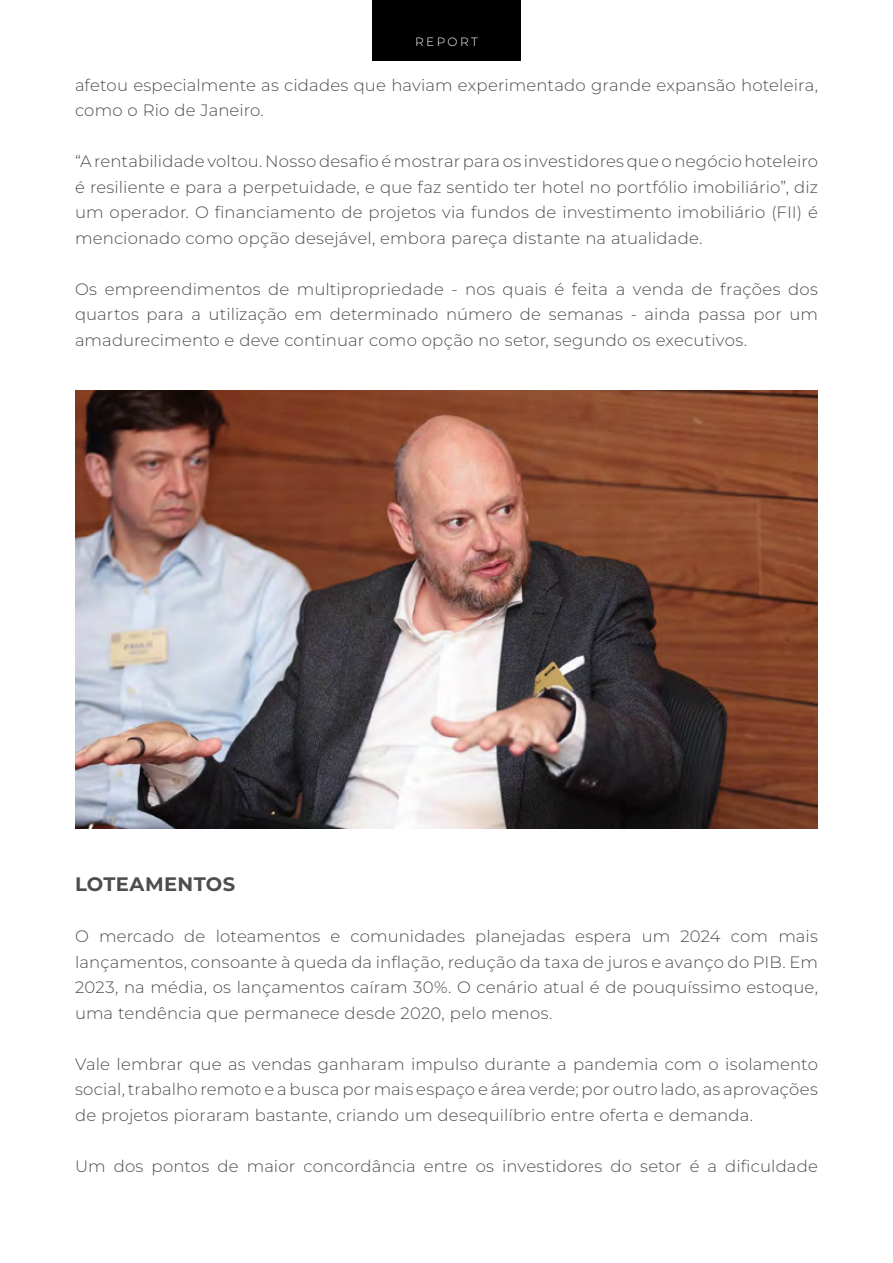
<style>
.page{position:relative;width:893px;height:1263px;background:#fff}
.page>*{position:absolute;margin:0;border:0;box-sizing:border-box;transform-origin:0 0}
.t1{font:700 19.5px "Montserrat";letter-spacing:.015em;color:#4d4d4d}
.t2{font:100 16.5px/25.5px "Montserrat";letter-spacing:.01em;color:#4d4d4d;text-align:justify}
.t3{font:100 12px "Montserrat";letter-spacing:.2em;color:#fff}
</style>
<div class="page">
<div style="left:372px;top:0;width:149px;height:60px;background:#000"></div>
<img style="left:75px;top:391px;width:743px;height:438px">
<p class="t3" style="left:415px;top:34px;width:64px">REPORT</p>
<p class="t2" style="left:75px;top:72px;width:744px">afetou especialmente as cidades que haviam experimentado grande expansão hoteleira, como o Rio de Janeiro.</p>
<p class="t2" style="left:75px;top:148px;width:744px">“A rentabilidade voltou. Nosso desafio é mostrar para os investidores que o negócio hoteleiro é resiliente e para a perpetuidade, e que faz sentido ter hotel no portfólio imobiliário”, diz um operador. O financiamento de projetos via fundos de investimento imobiliário (FII) é mencionado como opção desejável, embora pareça distante na atualidade.</p>
<p class="t2" style="left:75px;top:276px;width:744px">Os empreendimentos de multipropriedade - nos quais é feita a venda de frações dos quartos para a utilização em determinado número de semanas - ainda passa por um amadurecimento e deve continuar como opção no setor, segundo os executivos.</p>
<p class="t3" style="left:394px;top:34px;width:106px">WHITEPAPER</p>
<p class="t1" style="left:75px;top:870px;width:162px">LOTEAMENTOS</p>
<p class="t2" style="left:75px;top:923px;width:744px">O mercado de loteamentos e comunidades planejadas espera um 2024 com mais lançamentos, consoante à queda da inflação, redução da taxa de juros e avanço do PIB. Em 2023, na média, os lançamentos caíram 30%. O cenário atual é de pouquíssimo estoque, uma tendência que permanece desde 2020, pelo menos.</p>
<p class="t2" style="left:75px;top:1051px;width:744px">Vale lembrar que as vendas ganharam impulso durante a pandemia com o isolamento social, trabalho remoto e a busca por mais espaço e área verde; por outro lado, as aprovações de projetos pioraram bastante, criando um desequilíbrio entre oferta e demanda.</p>
<p class="t2" style="left:75px;top:1153px;width:744px">Um dos pontos de maior concordância entre os investidores do setor é a dificuldade</p>
</div>
